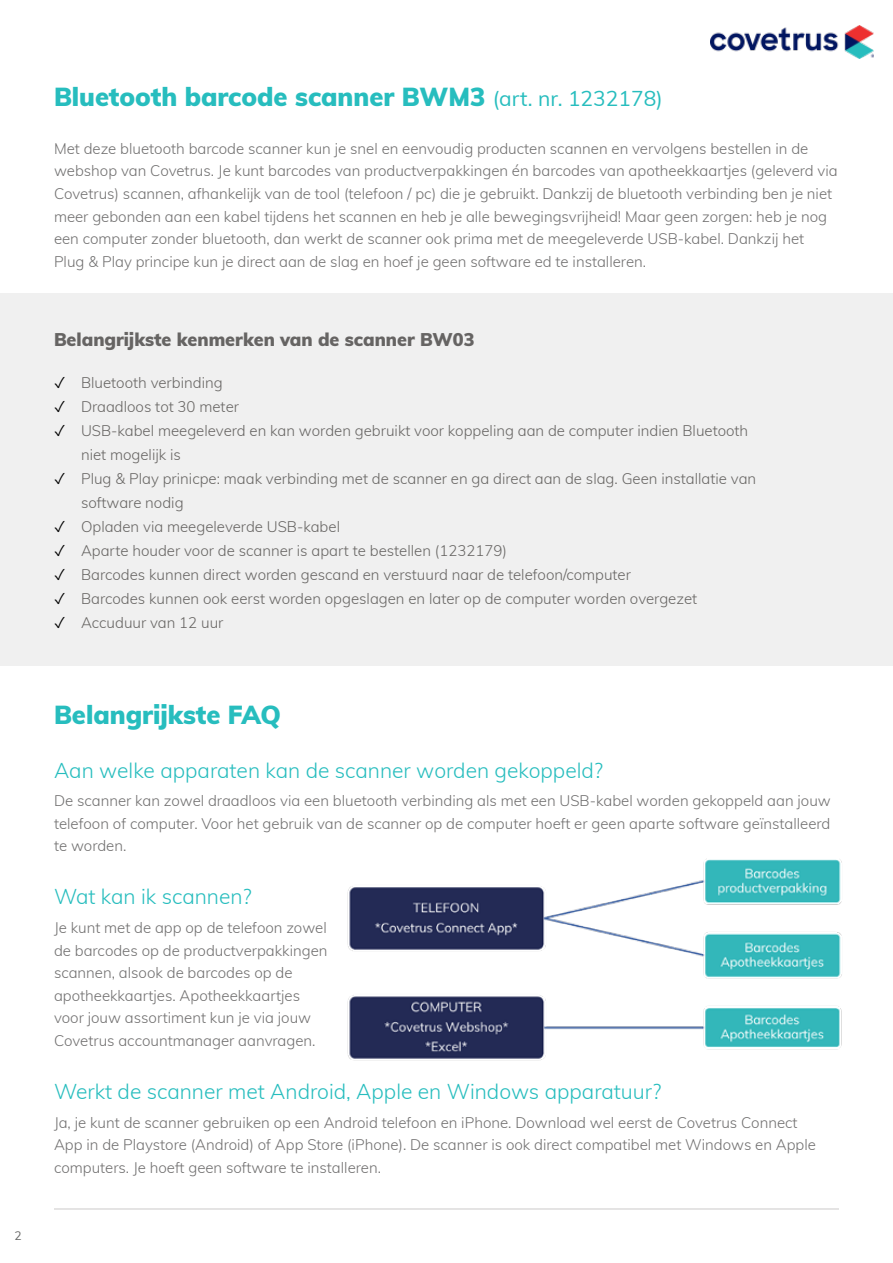
<style>
.page{position:relative;width:893px;height:1263px;background:#fff}
.page>*{position:absolute;margin:0;border:0;box-sizing:border-box;transform-origin:0 0}
.t1{font:900 25.5px "Muli";color:#27bdbe}
.t2{font:300 21px "Muli";color:#27bdbe}
.t3{font:900 18px "Muli";color:#666463}
.t4{font:300 15px/22.5px "Muli";color:#706f6f}
.t5{font:300 15px/24px "Muli";color:#676563}
.t6{font:12px "Muli";color:#666766}
.s1{font-weight:400;font-size:21px}
.s2{color:#000}
</style>
<div class="page">
<img style="left:710px;top:26px;width:164px;height:32px">
<hr style="left:54px;top:1209px;width:785px;height:1px;background:#cbc9c9">
<div style="left:0;top:293px;width:893px;height:373px;background:#f0f0f0"></div>
<img style="left:347px;top:858px;width:495px;height:203px">
<p class="t6" style="left:14px;top:1227px;width:9px">2</p>
<h1 class="t1" style="left:54px;top:78px;width:610px">Bluetooth barcode scanner BWM3 <span class="s1">(art. nr. 1232178)</span></h1>
<p class="t4" style="left:54px;top:137px;width:785px">Met deze bluetooth barcode scanner kun je snel en eenvoudig producten scannen en vervolgens bestellen in de webshop van Covetrus. Je kunt barcodes van productverpakkingen én barcodes van apotheekkaartjes (geleverd via Covetrus) scannen, afhankelijk van de tool (telefoon / pc) die je gebruikt. Dankzij de bluetooth verbinding ben je niet meer gebonden aan een kabel tijdens het scannen en heb je alle bewegingsvrijheid! Maar geen zorgen: heb je nog een computer zonder bluetooth, dan werkt de scanner ook prima met de meegeleverde USB-kabel. Dankzij het Plug &amp; Play principe kun je direct aan de slag en hoef je geen software ed te installeren.</p>
<p class="t3" style="left:54px;top:326px;width:422px">Belangrijkste kenmerken van de scanner BW03</p>
<p class="t5" style="left:54px;top:369px;width:170px"><span class="s2">✓</span> Bluetooth verbinding</p>
<p class="t5" style="left:54px;top:393px;width:187px"><span class="s2">✓</span> Draadloos tot 30 meter</p>
<p class="t5" style="left:81px;top:417px;width:669px;text-indent:-27px"><span class="s2">✓</span> USB-kabel meegeleverd en kan worden gebruikt voor koppeling aan de computer indien Bluetooth niet mogelijk is</p>
<p class="t5" style="left:81px;top:465px;width:677px;text-indent:-27px"><span class="s2">✓</span> Plug &amp; Play prinicpe: maak verbinding met de scanner en ga direct aan de slag. Geen installatie van software nodig</p>
<p class="t5" style="left:54px;top:513px;width:288px"><span class="s2">✓</span> Opladen via meegeleverde USB-kabel</p>
<p class="t5" style="left:54px;top:537px;width:454px"><span class="s2">✓</span> Aparte houder voor de scanner is apart te bestellen (1232179)</p>
<p class="t5" style="left:54px;top:561px;width:578px"><span class="s2">✓</span> Barcodes kunnen direct worden gescand en verstuurd naar de telefoon/computer</p>
<p class="t5" style="left:54px;top:585px;width:645px"><span class="s2">✓</span> Barcodes kunnen ook eerst worden opgeslagen en later op de computer worden overgezet</p>
<p class="t5" style="left:54px;top:609px;width:171px"><span class="s2">✓</span> Accuduur van 12 uur</p>
<h1 class="t1" style="left:54px;top:696px;width:229px">Belangrijkste FAQ</h1>
<h2 class="t2" style="left:54px;top:755px;width:551px">Aan welke apparaten kan de scanner worden gekoppeld?</h2>
<p class="t4" style="left:54px;top:789px;width:778px;text-align:justify">De scanner kan zowel draadloos via een bluetooth verbinding als met een USB-kabel worden gekoppeld aan jouw telefoon of computer. Voor het gebruik van de scanner op de computer hoeft er geen aparte software geïnstalleerd te worden.</p>
<h2 class="t2" style="left:54px;top:882px;width:199px">Wat kan ik scannen?</h2>
<p class="t4" style="left:54px;top:916px;width:275px">Je kunt met de app op de telefoon zowel de barcodes op de productverpakkingen scannen, alsook de barcodes op de apotheekkaartjes. Apotheekkaartjes voor jouw assortiment kun je via jouw Covetrus accountmanager aanvragen.</p>
<h2 class="t2" style="left:54px;top:1076px;width:609px">Werkt de scanner met Android, Apple en Windows apparatuur?</h2>
<p class="t4" style="left:54px;top:1110px;width:764px">Ja, je kunt de scanner gebruiken op een Android telefoon en iPhone. Download wel eerst de Covetrus Connect<br>App in de Playstore (Android) of App Store (iPhone). De scanner is ook direct compatibel met Windows en Apple computers. Je hoeft geen software te installeren.</p>
</div>
